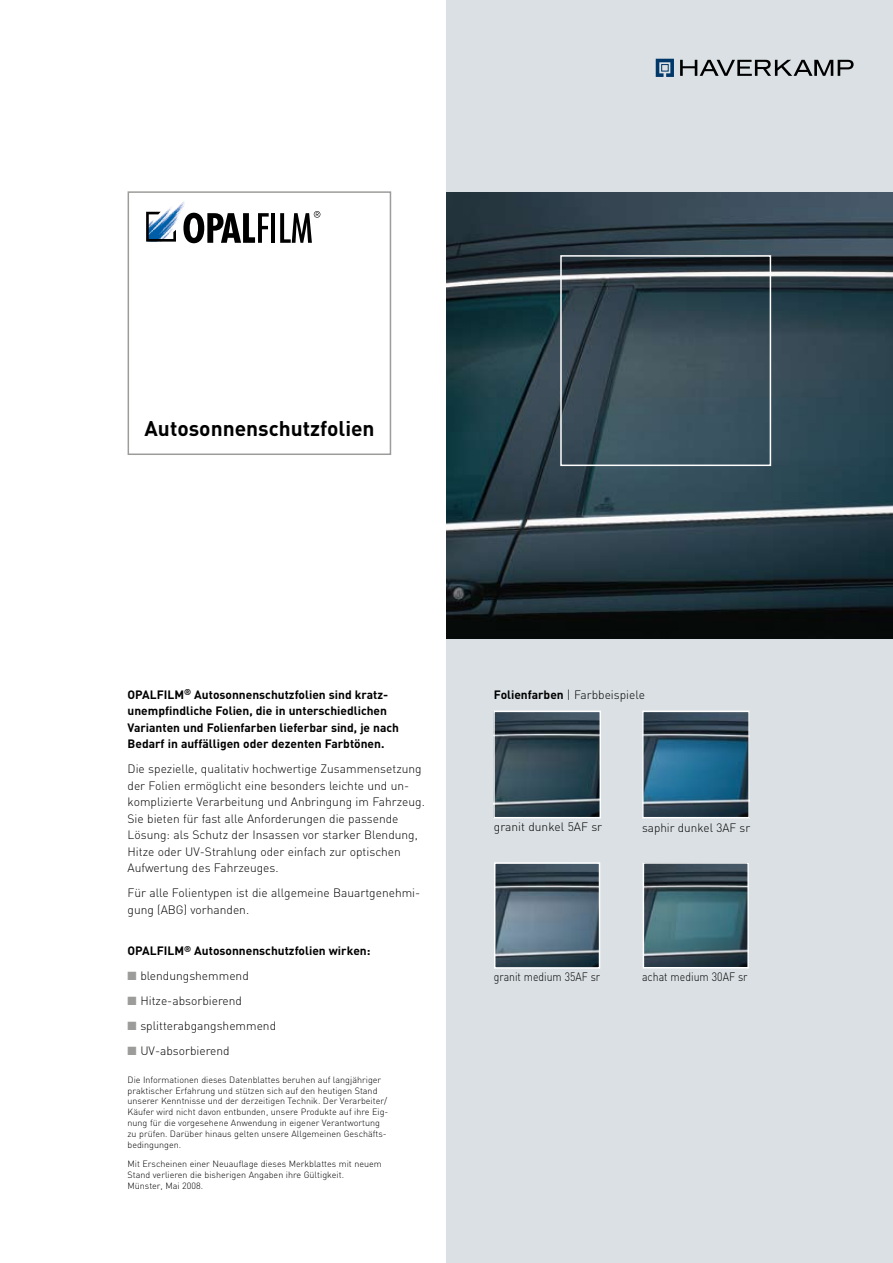
<style>
.page{position:relative;width:893px;height:1263px;background:#fff}
.page>*{position:absolute;margin:0;border:0;box-sizing:border-box;transform-origin:0 0}
.t1{font:700 21px "DIN";color:#000}
.t2{font:300 12px/16.5px "DIN";color:#000}
.t3{font:700 12px/16.5px "DIN";color:#000}
.t4{font:300 12px "DIN";color:#000;scale:.87 1}
.t5{font:300 12px "DIN";color:#000;scale:.88 1}
.t6{font:300 9px/10.8px "DIN";color:#000}
.s1{color:#9c9d9a}
.s2{font-weight:700}
</style>
<div class="page">
<div style="left:446px;top:0;width:447px;height:1263px;background:#dae0e3"></div>
<img style="left:447px;top:192px;width:446px;height:447px">
<svg style="left:680px;top:60px;width:174px;height:16px"></svg>
<svg style="left:656px;top:59px;width:18px;height:18px"></svg>
<div style="left:560px;top:255px;width:211px;height:211px;border:2px solid #fff"></div>
<img style="left:147px;top:202px;width:38px;height:19px">
<svg style="left:146px;top:212px;width:30px;height:30px"></svg>
<svg style="left:183px;top:212px;width:86px;height:31px"></svg>
<hr style="left:271px;top:213px;width:4px;height:30px;background:#000">
<svg style="left:280px;top:211px;width:40px;height:32px"></svg>
<div style="left:128px;top:191px;width:263px;height:264px;border:2px solid #9c9d9a"></div>
<img style="left:496px;top:714px;width:102px;height:101px">
<div style="left:493px;top:711px;width:108px;height:107px;border:2px solid #fff"></div>
<img style="left:645px;top:714px;width:102px;height:101px">
<div style="left:642px;top:711px;width:108px;height:107px;border:2px solid #fff"></div>
<img style="left:497px;top:865px;width:100px;height:101px">
<div style="left:494px;top:862px;width:106px;height:107px;border:2px solid #fff"></div>
<img style="left:646px;top:865px;width:100px;height:100px">
<div style="left:643px;top:862px;width:106px;height:106px;border:2px solid #fff"></div>
<h1 class="t1" style="left:145px;top:415px;width:232px">Autosonnenschutzfolien</h1>
<p class="t3" style="left:128px;top:686px;width:273px">OPALFILM<sup>®</sup> Autosonnenschutzfolien sind kratz&shy;unempfindliche Folien, die in unterschiedlichen Varianten und Folienfarben lieferbar sind, je nach Bedarf in auffälligen oder dezenten Farbtönen.</p>
<p class="t2" style="left:128px;top:761px;width:299px">Die spezielle, qualitativ hochwertige Zusammensetzung der Folien ermöglicht eine besonders leichte und un&shy;komplizierte Verarbeitung und Anbringung im Fahrzeug.<br>Sie bieten für fast alle Anforderungen die passende Lösung: als Schutz der Insassen vor starker Blendung, Hitze oder UV-Strahlung oder einfach zur optischen Aufwertung des Fahrzeuges.</p>
<p class="t2" style="left:128px;top:885px;width:294px">Für alle Folientypen ist die allgemeine Bauartgenehmi&shy;gung (ABG) vorhanden.</p>
<p class="t3" style="left:128px;top:942px;width:244px">OPALFILM<sup>®</sup> Autosonnenschutzfolien wirken:</p>
<p class="t2" style="left:128px;top:968px;width:123px"><span class="s1">■</span> blendungshemmend</p>
<p class="t2" style="left:128px;top:993px;width:116px"><span class="s1">■</span> Hitze-absorbierend</p>
<p class="t2" style="left:128px;top:1018px;width:150px"><span class="s1">■</span> splitterabgangshemmend</p>
<p class="t2" style="left:128px;top:1043px;width:104px"><span class="s1">■</span> UV-absorbierend</p>
<p class="t6" style="left:128px;top:1074px;width:262px">Die Informationen dieses Datenblattes beruhen auf langjähriger praktischer Erfahrung und stützen sich auf den heutigen Stand unserer Kenntnisse und der derzeitigen Technik. Der Verarbeiter/ Käufer wird nicht davon entbunden, unsere Produkte auf ihre Eig&shy;nung für die vorgesehene Anwendung in eigener Verantwortung zu prüfen. Darüber hinaus gelten unsere Allgemeinen Geschäfts&shy;bedingungen.</p>
<p class="t6" style="left:128px;top:1158px;width:256px">Mit Erscheinen einer Neuauflage dieses Merkblattes mit neuem<br>Stand verlieren die bisherigen Angaben ihre Gültigkeit.<br>Münster, Mai 2008.</p>
<p class="t2" style="left:494px;top:686px;width:152px"><span class="s2">Folienfarben</span> | Farbbeispiele</p>
<p class="t2" style="left:494px;top:818px;width:110px">granit dunkel 5AF sr</p>
<p class="t2" style="left:642px;top:819px;width:110px">saphir dunkel 3AF sr</p>
<p class="t4" style="left:494px;top:970px;width:123px">granit medium 35AF sr</p>
<p class="t5" style="left:642px;top:970px;width:121px">achat medium 30AF sr</p>
</div>
